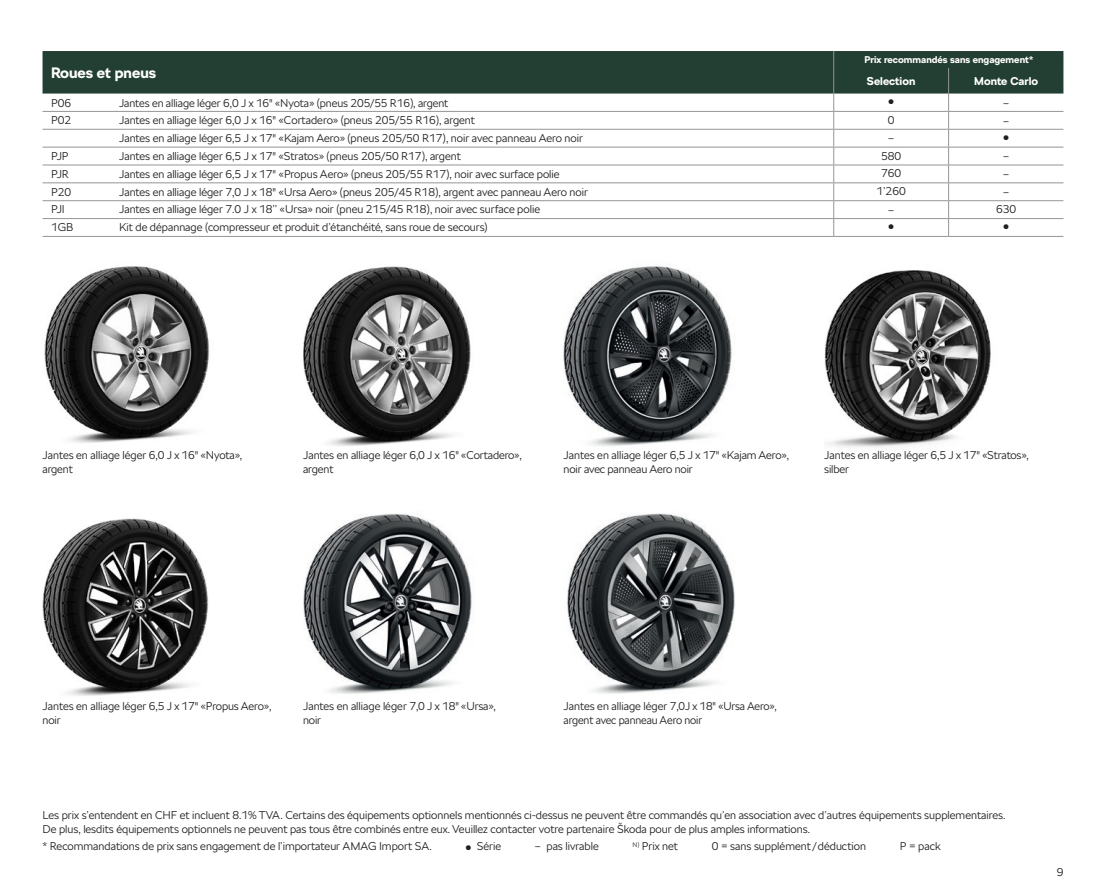
<style>
.page{position:relative;width:1106px;height:893px;background:#fff}
.page>*{position:absolute;margin:0;border:0;box-sizing:border-box;transform-origin:0 0}
.t1{font:700 15px "SKODA Next";color:#fff}
.t2{font:300 11.25px/13.5px "SKODA Next";color:#231f20}
.t3{font:700 11.25px "SKODA Next";color:#fff}
.t4{font:700 9.75px "SKODA Next";color:#fff}
.t5{font:6.75px "Zapf Dingbats ITC";color:#231f20}
</style>
<div class="page">
<div style="left:43px;top:51px;width:1020px;height:43px;background:#233e32"></div>
<hr style="left:833px;top:236px;width:115px;height:1px;background:#939598">
<hr style="left:948px;top:236px;width:115px;height:1px;background:#939598">
<svg style="left:833px;top:51px;width:1px;height:185px"></svg>
<hr style="left:833px;top:147px;width:115px;height:1px;background:#939598">
<hr style="left:833px;top:165px;width:115px;height:1px;background:#939598">
<hr style="left:833px;top:182px;width:115px;height:1px;background:#939598">
<hr style="left:833px;top:200px;width:115px;height:1px;background:#939598">
<hr style="left:833px;top:218px;width:115px;height:1px;background:#939598">
<hr style="left:948px;top:147px;width:115px;height:1px;background:#939598">
<hr style="left:948px;top:165px;width:115px;height:1px;background:#939598">
<hr style="left:948px;top:182px;width:115px;height:1px;background:#939598">
<hr style="left:948px;top:200px;width:115px;height:1px;background:#939598">
<hr style="left:948px;top:218px;width:115px;height:1px;background:#939598">
<hr style="left:43px;top:111px;width:76px;height:1px;background:#939598">
<hr style="left:43px;top:129px;width:76px;height:1px;background:#939598">
<hr style="left:119px;top:111px;width:714px;height:1px;background:#939598">
<hr style="left:119px;top:129px;width:714px;height:1px;background:#939598">
<hr style="left:833px;top:111px;width:115px;height:1px;background:#939598">
<hr style="left:833px;top:129px;width:115px;height:1px;background:#939598">
<hr style="left:948px;top:111px;width:115px;height:1px;background:#939598">
<hr style="left:948px;top:129px;width:115px;height:1px;background:#939598">
<svg style="left:948px;top:68px;width:1px;height:168px"></svg>
<hr style="left:43px;top:147px;width:76px;height:1px;background:#939598">
<hr style="left:43px;top:165px;width:76px;height:1px;background:#939598">
<hr style="left:43px;top:182px;width:76px;height:1px;background:#939598">
<hr style="left:43px;top:200px;width:76px;height:1px;background:#939598">
<hr style="left:43px;top:218px;width:76px;height:1px;background:#939598">
<hr style="left:43px;top:236px;width:76px;height:1px;background:#939598">
<hr style="left:119px;top:147px;width:714px;height:1px;background:#939598">
<hr style="left:119px;top:165px;width:714px;height:1px;background:#939598">
<hr style="left:119px;top:182px;width:714px;height:1px;background:#939598">
<hr style="left:119px;top:200px;width:714px;height:1px;background:#939598">
<hr style="left:119px;top:218px;width:714px;height:1px;background:#939598">
<hr style="left:119px;top:236px;width:714px;height:1px;background:#939598">
<img style="left:44px;top:266px;width:166px;height:177px">
<img style="left:303px;top:266px;width:168px;height:180px">
<img style="left:563px;top:266px;width:169px;height:180px">
<img style="left:824px;top:270px;width:167px;height:177px">
<img style="left:43px;top:518px;width:166px;height:178px">
<img style="left:303px;top:514px;width:169px;height:180px">
<img style="left:567px;top:513px;width:168px;height:181px">
<h1 class="t1" style="left:51px;top:63px;width:107px">Roues et pneus</h1>
<p class="t4" style="left:864px;top:53px;width:170px">Prix recommandés sans engagement*</p>
<p class="t3" style="left:867px;top:73px;width:50px">Selection</p>
<p class="t3" style="left:974px;top:73px;width:65px">Monte Carlo</p>
<p class="t2" style="left:51px;top:96px;width:22px">P06</p>
<p class="t2" style="left:119px;top:96px;width:331px">Jantes en alliage léger 6,0 J x 16" «Nyota» (pneus 205/55 R16), argent</p>
<p class="t5" style="left:888px;top:99px;width:7px">●</p>
<p class="t2" style="left:1003px;top:96px;width:7px">–</p>
<p class="t2" style="left:51px;top:114px;width:22px">P02</p>
<p class="t2" style="left:119px;top:114px;width:357px">Jantes en alliage léger 6,0 J x 16" «Cortadero» (pneus 205/55 R16), argent</p>
<p class="t2" style="left:887px;top:113px;width:8px">0</p>
<p class="t2" style="left:1003px;top:114px;width:7px">–</p>
<p class="t2" style="left:119px;top:131px;width:465px">Jantes en alliage léger 6,5 J x 17" «Kajam Aero» (pneus 205/50 R17), noir avec panneau Aero noir</p>
<p class="t2" style="left:888px;top:132px;width:7px">–</p>
<p class="t5" style="left:1003px;top:135px;width:7px">●</p>
<p class="t2" style="left:51px;top:149px;width:19px">PJP</p>
<p class="t2" style="left:119px;top:149px;width:343px">Jantes en alliage léger 6,5 J x 17" «Stratos» (pneus 205/50 R17), argent</p>
<p class="t2" style="left:881px;top:149px;width:22px">580</p>
<p class="t2" style="left:1003px;top:150px;width:7px">–</p>
<p class="t2" style="left:51px;top:167px;width:19px">PJR</p>
<p class="t2" style="left:119px;top:167px;width:442px">Jantes en alliage léger 6,5 J x 17" «Propus Aero» (pneus 205/55 R17), noir avec surface polie</p>
<p class="t2" style="left:881px;top:167px;width:22px">760</p>
<p class="t2" style="left:1003px;top:168px;width:7px">–</p>
<p class="t2" style="left:51px;top:185px;width:22px">P20</p>
<p class="t2" style="left:119px;top:185px;width:470px">Jantes en alliage léger 7,0 J x 18" «Ursa Aero» (pneus 205/45 R18), argent avec panneau Aero noir</p>
<p class="t2" style="left:876px;top:185px;width:31px">1’260</p>
<p class="t2" style="left:1003px;top:185px;width:7px">–</p>
<p class="t2" style="left:51px;top:203px;width:15px">PJI</p>
<p class="t2" style="left:119px;top:203px;width:422px">Jantes en alliage léger 7.0 J x 18’’ «Ursa» noir (pneu 215/45 R18), noir avec surface polie</p>
<p class="t2" style="left:888px;top:203px;width:7px">–</p>
<p class="t2" style="left:996px;top:203px;width:22px">630</p>
<p class="t2" style="left:51px;top:221px;width:24px">1GB</p>
<p class="t2" style="left:119px;top:221px;width:370px">Kit de dépannage (compresseur et produit d’étanchéité, sans roue de secours)</p>
<p class="t5" style="left:888px;top:224px;width:7px">●</p>
<p class="t5" style="left:1003px;top:224px;width:7px">●</p>
<p class="t2" style="left:43px;top:449px;width:201px">Jantes en alliage léger 6,0 J x 16" «Nyota», argent</p>
<p class="t2" style="left:303px;top:449px;width:220px">Jantes en alliage léger 6,0 J x 16" «Cortadero», argent</p>
<p class="t2" style="left:563px;top:449px;width:227px">Jantes en alliage léger 6,5 J x 17" «Kajam Aero», noir avec panneau Aero noir</p>
<p class="t2" style="left:824px;top:449px;width:206px">Jantes en alliage léger 6,5 J x 17" «Stratos», silber</p>
<p class="t2" style="left:43px;top:699px;width:230px">Jantes en alliage léger 6,5 J x 17" «Propus Aero», noir</p>
<p class="t2" style="left:303px;top:699px;width:194px">Jantes en alliage léger 7,0 J x 18" «Ursa», noir</p>
<p class="t2" style="left:563px;top:699px;width:215px">Jantes en alliage léger 7,0J x 18" «Ursa Aero», argent avec panneau Aero noir</p>
<p class="t2" style="left:43px;top:809px;width:964px">Les prix s’entendent en CHF et incluent 8.1% TVA. Certains des équipements optionnels mentionnés ci-dessus ne peuvent être commandés qu’en association avec d’autres équipements supplementaires.<br>De plus, lesdits équipements optionnels ne peuvent pas tous être combinés entre eux. Veuillez contacter votre partenaire Škoda pour de plus amples informations.</p>
<p class="t2" style="left:43px;top:840px;width:391px">* Recommandations de prix sans engagement de l’importateur AMAG Import SA.</p>
<p class="t2" style="left:466px;top:840px;width:37px">● Série</p>
<p class="t2" style="left:535px;top:840px;width:65px">– pas livrable</p>
<p class="t2" style="left:632px;top:840px;width:47px"><sup>N)</sup> Prix net</p>
<p class="t2" style="left:711px;top:840px;width:156px">0 = sans supplément/déduction</p>
<p class="t2" style="left:899px;top:840px;width:42px">P = pack</p>
<p class="t2" style="left:1056px;top:865px;width:8px">9</p>
</div>
